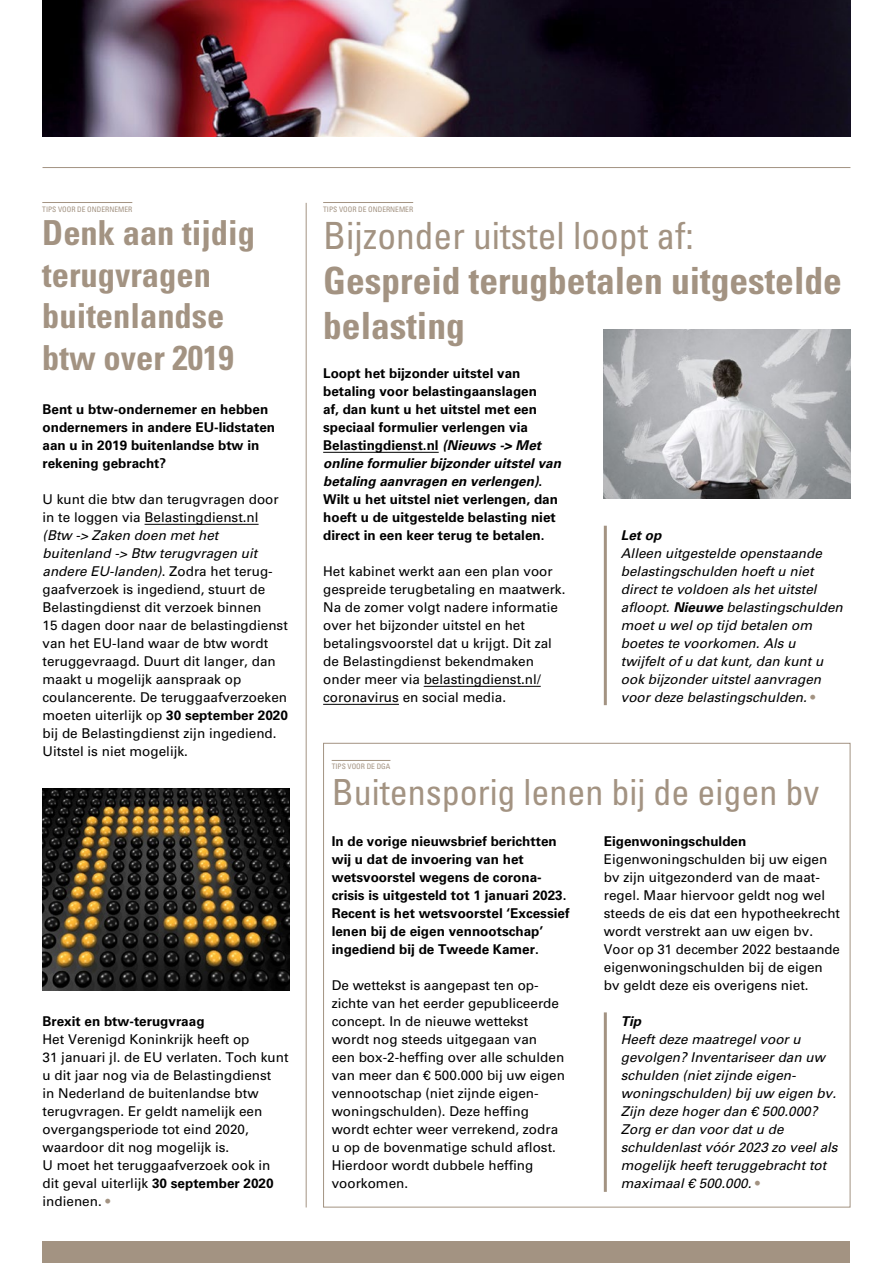
<style>
.page{position:relative;width:893px;height:1263px;background:#fff}
.page>*{position:absolute;margin:0;border:0;box-sizing:border-box;transform-origin:0 0}
.t1{font:700 condensed 37.5px/45px "Univers LT Std";color:#a39382}
.t2{font:condensed 37.5px "Univers LT Std";color:#a39382}
.t3{font:condensed 36px "Univers LT Std";color:#a39382}
.t4{font:700 condensed 34.5px/41.4px "Univers LT Std";color:#a39382}
.t5{font:13.5px/18px "Univers LT Std";color:#000}
.t6{font:700 13.5px/18px "Univers LT Std";color:#000}
.t7{font:italic 13.5px/18px "Univers LT Std";color:#000}
.t8{font:italic 700 13.5px "Univers LT Std";color:#000}
.t9{font:condensed 7.5px "Univers LT Std";color:#a39382}
.s1{font-style:italic}
.s2{font-weight:700}
.s3{color:#a39382}
.s4{font-style:normal;color:#a39382}
</style>
<div class="page">
<div style="left:43px;top:1242px;width:807px;height:21px;background:#a39382"></div>
<hr style="left:43px;top:167px;width:807px;height:1px;background:#a39382">
<img style="left:43px;top:0;width:807px;height:136px">
<hr style="left:145px;top:524px;width:114px;height:1px;background:#000">
<hr style="left:42px;top:202px;width:90px;height:1px;background:#a39382">
<img style="left:43px;top:789px;width:246px;height:201px">
<img style="left:604px;top:329px;width:246px;height:169px">
<hr style="left:306px;top:203px;width:1px;height:1004px;background:#a39382">
<hr style="left:323px;top:452px;width:116px;height:1px;background:#000">
<hr style="left:424px;top:686px;width:117px;height:1px;background:#000">
<hr style="left:323px;top:704px;width:76px;height:1px;background:#000">
<hr style="left:323px;top:202px;width:90px;height:1px;background:#a39382">
<hr style="left:604px;top:526px;width:3px;height:179px;background:#a39382">
<hr style="left:332px;top:760px;width:58px;height:1px;background:#a39382">
<hr style="left:604px;top:1012px;width:3px;height:180px;background:#a39382">
<p class="t9" style="left:42px;top:204px;width:92px">TIPS VOOR DE ONDERNEMER</p>
<h3 class="t4" style="left:42px;top:212px;width:214px">Denk aan tijdig terugvragen buitenlandse btw over 2019</h3>
<p class="t6" style="left:43px;top:400px;width:234px">Bent u btw-ondernemer en hebben ondernemers in andere EU-lidstaten aan u in 2019 buitenlandse btw in rekening gebracht?</p>
<p class="t5" style="left:43px;top:490px;width:238px">U kunt die btw dan terugvragen door in te loggen via Belastingdienst.nl</p>
<p class="t5" style="left:43px;top:526px;width:247px"><span class="s1">(Btw -&gt; Zaken doen met het buitenland -&gt; Btw terugvragen uit andere EU-landen)</span>. Zodra het terug&shy;gaafverzoek is ingediend, stuurt de Belastingdienst dit verzoek binnen<br>15 dagen door naar de belastingdienst van het EU-land waar de btw wordt teruggevraagd. Duurt dit langer, dan maakt u mogelijk aanspraak op coulancerente. De teruggaafverzoeken moeten uiterlijk op <span class="s2">30 september 2020 </span>bij de Belastingdienst zijn ingediend.<br>Uitstel is niet mogelijk.</p>
<p class="t6" style="left:43px;top:1012px;width:164px">Brexit en btw-terugvraag</p>
<p class="t5" style="left:43px;top:1030px;width:248px">Het Verenigd Koninkrijk heeft op<br>31 januari jl. de EU verlaten. Toch kunt u dit jaar nog via de Belastingdienst<br>in Nederland de buitenlandse btw terugvragen. Er geldt namelijk een overgangsperiode tot eind 2020, waardoor dit nog mogelijk is.<br>U moet het teruggaafverzoek ook in dit geval uiterlijk <span class="s2">30 september 2020 </span>indienen. <span class="s3">•</span></p>
<p class="t9" style="left:323px;top:204px;width:92px">TIPS VOOR DE ONDERNEMER</p>
<h1 class="t2" style="left:323px;top:212px;width:372px">Bijzonder uitstel loopt af:</h1>
<h1 class="t1" style="left:323px;top:258px;width:520px">Gespreid terugbetalen uitgestelde belasting</h1>
<p class="t6" style="left:323px;top:364px;width:239px">Loopt het bijzonder uitstel van betaling voor belastingaanslagen<br>af, dan kunt u het uitstel met een speciaal formulier verlengen via Belastingdienst.nl <span class="s1">(Nieuws -&gt; Met online formulier bijzonder uitstel van betaling aanvragen en verlengen)</span>.<br>Wilt u het uitstel niet verlengen, dan hoeft u de uitgestelde belasting niet direct in een keer terug te betalen.</p>
<p class="t5" style="left:323px;top:562px;width:244px">Het kabinet werkt aan een plan voor gespreide terugbetaling en maatwerk.<br>Na de zomer volgt nadere informatie over het bijzonder uitstel en het betalingsvoorstel dat u krijgt. Dit zal de Belastingdienst bekendmaken onder meer via belastingdienst.nl/ coronavirus en social media.</p>
<p class="t8" style="left:621px;top:527px;width:42px">Let op</p>
<p class="t7" style="left:621px;top:544px;width:224px">Alleen uitgestelde openstaande belastingschulden hoeft u niet direct te voldoen als het uitstel afloopt. <span class="s2">Nieuwe</span> belastingschulden moet u wel op tijd betalen om boetes te voorkomen. Als u<br>twijfelt of u dat kunt, dan kunt u ook bijzonder uitstel aanvragen voor deze belastingschulden. <span class="s4">•</span></p>
<p class="t9" style="left:332px;top:762px;width:60px">TIPS VOOR DE DGA</p>
<h2 class="t3" style="left:332px;top:769px;width:489px">Buitensporig lenen bij de eigen bv</h2>
<p class="t6" style="left:332px;top:832px;width:239px">In de vorige nieuwsbrief berichtten wij u dat de invoering van het wetsvoorstel wegens de corona&shy;crisis is uitgesteld tot 1 januari 2023.<br>Recent is het wetsvoorstel ‘Excessief lenen bij de eigen vennootschap’ ingediend bij de Tweede Kamer.</p>
<p class="t5" style="left:332px;top:976px;width:235px">De wettekst is aangepast ten op&shy;zichte van het eerder gepubliceerde concept. In de nieuwe wettekst wordt nog steeds uitgegaan van<br>een box-2-heffing over alle schulden van meer dan € 500.000 bij uw eigen vennootschap (niet zijnde eigen&shy;woningschulden). Deze heffing wordt echter weer verrekend, zodra u op de bovenmatige schuld aflost.<br>Hierdoor wordt dubbele heffing voorkomen.</p>
<p class="t6" style="left:604px;top:832px;width:144px">Eigenwoningschulden</p>
<p class="t5" style="left:604px;top:850px;width:238px">Eigenwoningschulden bij uw eigen bv zijn uitgezonderd van de maat&shy;regel. Maar hiervoor geldt nog wel steeds de eis dat een hypotheekrecht wordt verstrekt aan uw eigen bv.<br>Voor op 31 december 2022 bestaande eigenwoningschulden bij de eigen bv geldt deze eis overigens niet.</p>
<p class="t8" style="left:621px;top:1013px;width:22px">Tip</p>
<p class="t7" style="left:621px;top:1030px;width:218px">Heeft deze maatregel voor u gevolgen? Inventariseer dan uw schulden (niet zijnde eigen&shy;woningschulden) bij uw eigen bv.<br>Zijn deze hoger dan € 500.000?<br>Zorg er dan voor dat u de schuldenlast vóór 2023 zo veel als mogelijk heeft teruggebracht tot maximaal € 500.000. <span class="s4">•</span></p>
</div>
